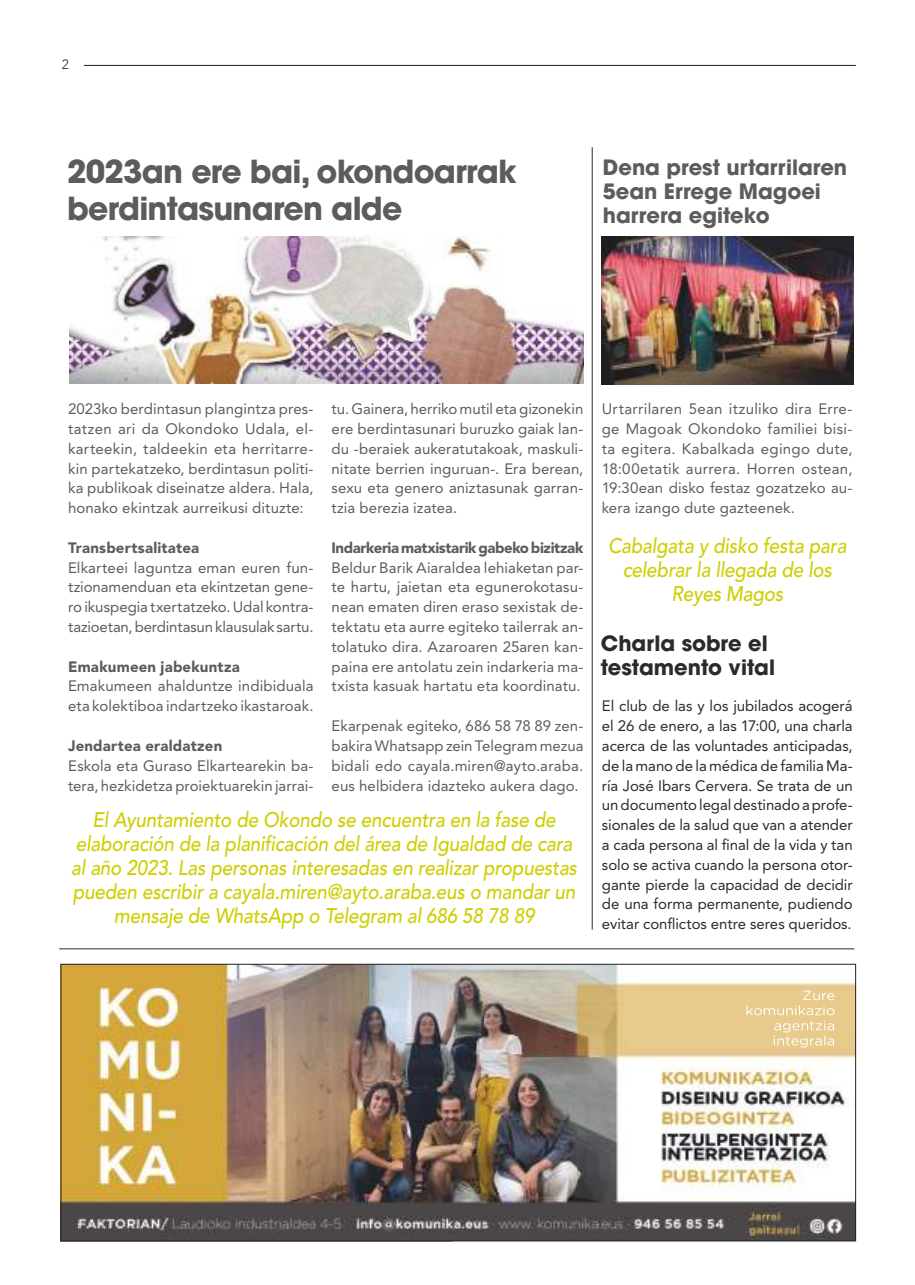
<style>
.page{position:relative;width:915px;height:1285px;background:#fff}
.page>*{position:absolute;margin:0;border:0;box-sizing:border-box;transform-origin:0 0}
.t1{font:700 31.5px/37.5px "Avant Garde LT";letter-spacing:-.025em;color:#5c5c5b}
.t2{font:italic 500 21px/24px "Avenir LT Std";letter-spacing:-.01em;color:#cecf02;text-align:center;scale:.9 1}
.t3{font:700 21px/24px "ITC Avant Garde Std";color:#5c5c5b}
.t4{font:700 21px/24px "ITC Avant Garde Std";color:#2b2b2a}
.t5{font:15px/19.8px "Avenir LT Std";letter-spacing:.005em;color:#5c5c5b;text-align:justify}
.t6{font:15px/19.8px "Avenir LT Std";letter-spacing:-.005em;color:#2b2b2a;text-align:justify}
.t7{font:900 15px "Avenir LT Std";letter-spacing:.01em;color:#5c5c5b}
.t8{font:900 15px "Avenir LT Std";letter-spacing:-.025em;color:#5c5c5b}
.t9{font:300 13.5px "Avenir";color:#2e2b2a}
</style>
<div class="page">
<hr style="left:84px;top:65px;width:771px;height:1px;background:#241f1f">
<hr style="left:59px;top:948px;width:795px;height:1px;background:#2b2b2a">
<hr style="left:591px;top:147px;width:1px;height:782px;background:#2b2b2a">
<img style="left:70px;top:236px;width:513px;height:147px">
<img style="left:601px;top:236px;width:252px;height:148px">
<img style="left:63px;top:965px;width:790px;height:273px">
<img style="left:746px;top:990px;width:88px;height:25px">
<p class="t9" style="left:62px;top:56px;width:9px">2</p>
<h1 class="t1" style="left:67px;top:155px;width:451px">2023an ere bai, okondoarrak berdintasunaren alde</h1>
<h2 class="t3" style="left:602px;top:158px;width:246px">Dena prest urtarrilaren<br>5ean Errege Magoei harrera egiteko</h2>
<p class="t5" style="left:68px;top:399px;width:247px">2023ko berdintasun plangintza pres&shy;tatzen ari da Okondoko Udala, el&shy;karteekin, taldeekin eta herritarre&shy;kin partekatzeko, berdintasun politi&shy;ka publikoak diseinatze aldera. Hala, honako ekintzak aurreikusi dituzte:</p>
<p class="t7" style="left:68px;top:539px;width:133px">Transbertsalitatea</p>
<p class="t5" style="left:68px;top:557px;width:247px">Elkarteei laguntza eman euren fun&shy;tzionamenduan eta ekintzetan gene&shy;ro ikuspegia txertatzeko. Udal kontra&shy;tazioetan, berdintasun klausulak sartu.</p>
<p class="t7" style="left:68px;top:658px;width:173px">Emakumeen jabekuntza</p>
<p class="t5" style="left:68px;top:676px;width:247px">Emakumeen ahalduntze indibiduala eta kolektiboa indartzeko ikastaroak.</p>
<p class="t7" style="left:68px;top:737px;width:156px">Jendartea eraldatzen</p>
<p class="t5" style="left:68px;top:755px;width:247px">Eskola eta Guraso Elkartearekin ba&shy;tera, hezkidetza proiektuarekin jarrai-</p>
<p class="t5" style="left:331px;top:399px;width:253px">tu. Gainera, herriko mutil eta gizonekin ere berdintasunari buruzko gaiak lan&shy;du -beraiek aukeratutakoak, maskuli&shy;nitate berrien inguruan-. Era berean, sexu eta genero aniztasunak garran&shy;tzia berezia izatea.</p>
<p class="t8" style="left:331px;top:539px;width:253px">Indarkeria matxistarik gabeko bizitzak</p>
<p class="t5" style="left:331px;top:557px;width:253px">Beldur Barik Aiaraldea lehiaketan par&shy;te hartu, jaietan eta egunerokotasu&shy;nean ematen diren eraso sexistak de&shy;tektatu eta aurre egiteko tailerrak an&shy;tolatuko dira. Azaroaren 25aren kan&shy;paina ere antolatu zein indarkeria ma&shy;txista kasuak hartatu eta koordinatu.</p>
<p class="t5" style="left:331px;top:716px;width:253px">Ekarpenak egiteko, 686 58 78 89 zen&shy;bakira Whatsapp zein Telegram mezua bidali edo cayala.miren@ayto.araba. eus helbidera idazteko aukera dago.</p>
<p class="t2" style="left:71px;top:810px;width:563px">El Ayuntamiento de Okondo se encuentra en la fase de elaboración de la planificación del área de Igualdad de cara al año 2023. Las personas interesadas en realizar propuestas pueden escribir a cayala.miren@ayto.araba.eus o mandar un mensaje de WhatsApp o Telegram al 686 58 78 89</p>
<p class="t5" style="left:601px;top:399px;width:252px">Urtarrilaren 5ean itzuliko dira Erre&shy;ge Magoak Okondoko familiei bisi&shy;ta egitera. Kabalkada egingo dute, 18:00etatik aurrera. Horren ostean, 19:30ean disko festaz gozatzeko au&shy;kera izango dute gazteenek.</p>
<h2 class="t2" style="left:608px;top:535px;width:266px">Cabalgata y disko festa para celebrar la llegada de los<br>Reyes Magos</h2>
<h2 class="t4" style="left:600px;top:633px;width:176px">Charla sobre el testamento vital</h2>
<p class="t6" style="left:601px;top:696px;width:252px">El club de las y los jubilados acogerá el 26 de enero, a las 17:00, una charla acerca de las voluntades anticipadas, de la mano de la médica de familia Ma&shy;ría José Ibars Cervera. Se trata de un un documento legal destinado a profe&shy;sionales de la salud que van a atender a cada persona al final de la vida y tan solo se activa cuando la persona otor&shy;gante pierde la capacidad de decidir de una forma permanente, pudiendo evitar conflictos entre seres queridos.</p>
</div>
